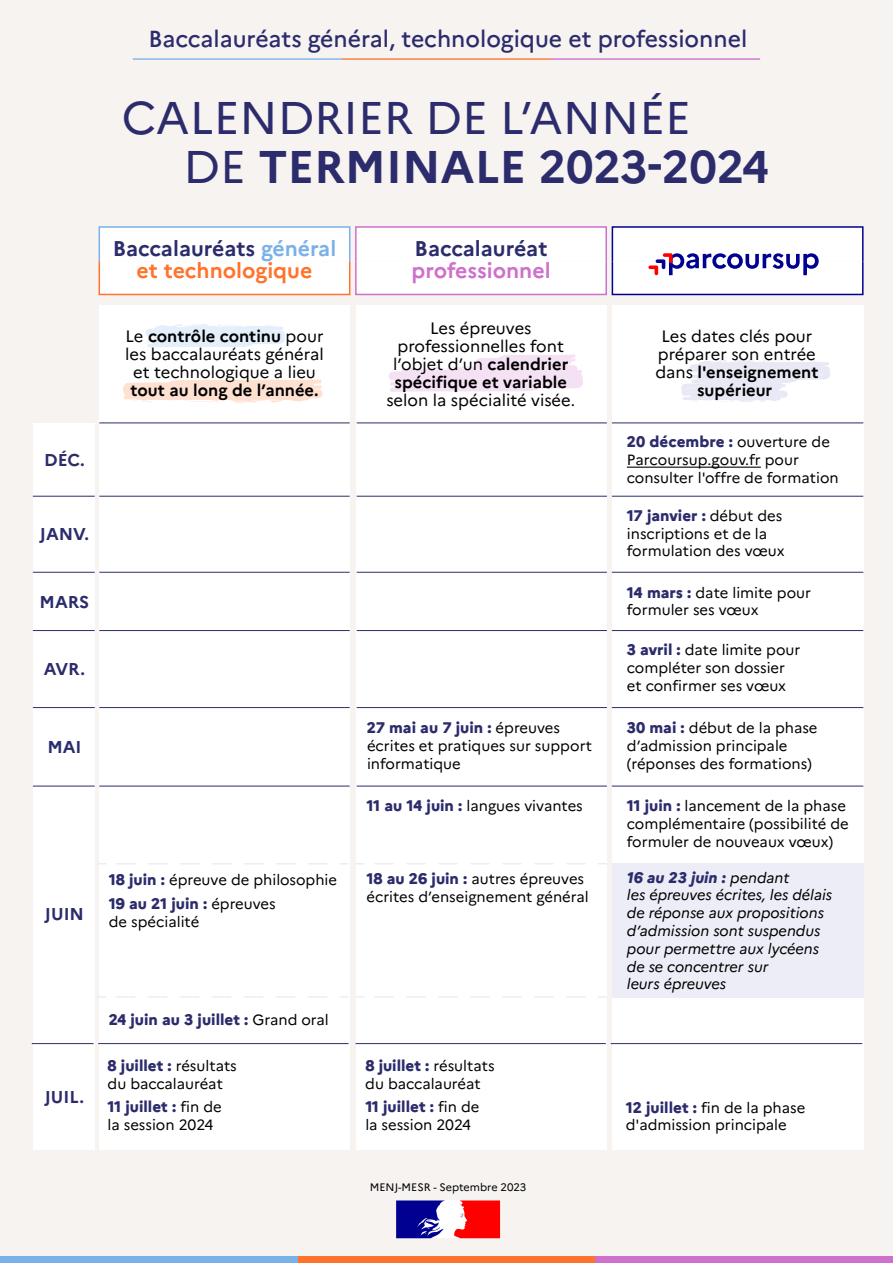
<style>
.page{position:relative;width:893px;height:1263px;background:#f6f3f1}
.page>*{position:absolute;margin:0;border:0;box-sizing:border-box;transform-origin:0 0}
.t1{font:45.75px/48.9px "Marianne";color:#2c2c6d}
.t2{font:500 23.25px "Marianne";color:#2c2c6d}
.t3{font:700 21.3px/21.3px "Marianne";color:#ff732c;text-align:center}
.t4{font:700 21.3px "Marianne";color:#ce70cc}
.t5{font:700 21.3px "Marianne";color:#2c2c6d}
.t6{font:700 17.1px "Marianne";color:#2c2c6d}
.t7{font:16.5px/18px "Marianne";color:#000;text-align:center}
.t8{font:700 16.5px "Marianne";color:#000}
.t9{font:800 15.3px "Marianne";color:#2c2c6d}
.t10{font:italic 800 15.3px "Marianne";color:#2c2c6d}
.t11{font:14.85px/17.9px "Marianne";color:#000}
.t12{font:italic 14.85px/17.9px "Marianne";color:#000}
.t13{font:10.8px "Marianne";color:#000}
.s1{font-weight:700}
.s2{color:#2c2c6d}
.s3{color:#7ab1e8}
.s4{font-weight:800;font-size:15.3px;color:#2c2c6d}
.s5{font-weight:400;font-size:14.85px;color:#000}
</style>
<div class="page">
<div style="left:612px;top:306px;width:251px;height:843px;background:#fff"></div>
<div style="left:356px;top:306px;width:250px;height:843px;background:#fff"></div>
<div style="left:99px;top:306px;width:251px;height:843px;background:#fff"></div>
<div style="left:33px;top:423px;width:62px;height:726px;background:#fff"></div>
<div style="left:0;top:1256px;width:298px;height:7px;background:#7ab1e8"></div>
<div style="left:298px;top:1256px;width:297px;height:7px;background:#ff732c"></div>
<div style="left:595px;top:1256px;width:298px;height:7px;background:#ce70cc"></div>
<div style="left:612px;top:863px;width:251px;height:135px;background:#ededf7"></div>
<svg style="left:146px;top:324px;width:139px;height:24px"></svg>
<svg style="left:123px;top:379px;width:200px;height:24px"></svg>
<svg style="left:388px;top:354px;width:195px;height:38px"></svg>
<svg style="left:681px;top:359px;width:149px;height:43px"></svg>
<hr style="left:133px;top:58px;width:209px;height:2px;background:#7ab1e8">
<hr style="left:342px;top:58px;width:209px;height:2px;background:#ff732c">
<hr style="left:551px;top:58px;width:209px;height:2px;background:#ce70cc">
<div style="left:99px;top:226px;width:251px;height:36px;background:#fff;border:2px solid #7ab1e8"></div>
<div style="left:99px;top:261px;width:251px;height:34px;background:#fff;border:2px solid #ff732c"></div>
<div style="left:355px;top:226px;width:252px;height:36px;background:#fff;border:2px solid #ce70cc"></div>
<div style="left:355px;top:261px;width:252px;height:34px;background:#fff;border:2px solid #ce70cc"></div>
<div style="left:612px;top:226px;width:251px;height:36px;background:#fff;border:2px solid #000091"></div>
<div style="left:612px;top:261px;width:251px;height:34px;background:#fff;border:2px solid #000091"></div>
<svg style="left:648px;top:253px;width:171px;height:22px"></svg>
<div style="left:396px;top:1200px;width:104px;height:38px;background:#fff"></div>
<svg style="left:396px;top:1200px;width:49px;height:38px"></svg>
<svg style="left:454px;top:1200px;width:46px;height:38px"></svg>
<svg style="left:356px;top:863px;width:229px;height:1px"></svg>
<svg style="left:356px;top:996px;width:229px;height:1px"></svg>
<svg style="left:98px;top:863px;width:229px;height:1px"></svg>
<svg style="left:99px;top:996px;width:228px;height:1px"></svg>
<hr style="left:99px;top:496px;width:251px;height:1px;background:#2c2c6d">
<hr style="left:357px;top:496px;width:250px;height:1px;background:#2c2c6d">
<hr style="left:33px;top:496px;width:62px;height:1px;background:#2c2c6d">
<hr style="left:612px;top:496px;width:251px;height:1px;background:#2c2c6d">
<hr style="left:99px;top:572px;width:251px;height:1px;background:#2c2c6d">
<hr style="left:357px;top:572px;width:250px;height:1px;background:#2c2c6d">
<hr style="left:33px;top:572px;width:62px;height:1px;background:#2c2c6d">
<hr style="left:612px;top:572px;width:251px;height:1px;background:#2c2c6d">
<hr style="left:99px;top:423px;width:251px;height:1px;background:#2c2c6d">
<hr style="left:357px;top:423px;width:250px;height:1px;background:#2c2c6d">
<hr style="left:612px;top:423px;width:251px;height:1px;background:#2c2c6d">
<hr style="left:99px;top:630px;width:251px;height:1px;background:#2c2c6d">
<hr style="left:357px;top:630px;width:250px;height:1px;background:#2c2c6d">
<hr style="left:33px;top:630px;width:62px;height:1px;background:#2c2c6d">
<hr style="left:612px;top:630px;width:251px;height:1px;background:#2c2c6d">
<hr style="left:99px;top:707px;width:251px;height:1px;background:#2c2c6d">
<hr style="left:357px;top:707px;width:250px;height:1px;background:#2c2c6d">
<hr style="left:33px;top:707px;width:62px;height:1px;background:#2c2c6d">
<hr style="left:612px;top:707px;width:251px;height:1px;background:#2c2c6d">
<hr style="left:99px;top:786px;width:251px;height:1px;background:#2c2c6d">
<hr style="left:357px;top:786px;width:250px;height:1px;background:#2c2c6d">
<hr style="left:33px;top:786px;width:62px;height:1px;background:#2c2c6d">
<hr style="left:612px;top:786px;width:251px;height:1px;background:#2c2c6d">
<hr style="left:98px;top:1043px;width:251px;height:1px;background:#2c2c6d">
<hr style="left:356px;top:1043px;width:250px;height:1px;background:#2c2c6d">
<hr style="left:32px;top:1043px;width:62px;height:1px;background:#2c2c6d">
<hr style="left:611px;top:1043px;width:251px;height:1px;background:#2c2c6d">
<hr style="left:627px;top:467px;width:134px;height:1px;background:#000">
<h2 class="t2" style="left:149px;top:24px;width:600px">Baccalauréats général, technologique et professionnel</h2>
<h1 class="t1" style="left:184px;top:93px;width:587px;text-indent:-62px">CALENDRIER DE L’ANNÉE<br>DE <span class="s1">TERMINALE 2023-2024</span></h1>
<p class="t6" style="left:44px;top:450px;width:42px">DÉC.</p>
<h3 class="t3" style="left:113px;top:238px;width:225px"><span class="s2">Baccalauréats</span> <span class="s3">général </span>et technologique</h3>
<h3 class="t5" style="left:415px;top:236px;width:134px">Baccalauréat</h3>
<h3 class="t4" style="left:411px;top:257px;width:141px">professionnel</h3>
<p class="t7" style="left:125px;top:327px;width:200px">Le <span class="s1">contrôle continu</span> pour les baccalauréats général et technologique a lieu</p>
<p class="t8" style="left:131px;top:380px;width:189px">tout au long de l’année.</p>
<p class="t7" style="left:393px;top:319px;width:177px">Les épreuves professionnelles font l’objet d’un <span class="s1">calendrier spécifique et variable</span></p>
<p class="t7" style="left:386px;top:391px;width:190px">selon la spécialité visée.</p>
<p class="t6" style="left:40px;top:523px;width:51px">JANV.</p>
<p class="t6" style="left:40px;top:591px;width:51px">MARS</p>
<p class="t6" style="left:44px;top:659px;width:43px">AVR.</p>
<p class="t6" style="left:47px;top:737px;width:36px">MAI</p>
<p class="t6" style="left:45px;top:903px;width:41px">JUIN</p>
<p class="t11" style="left:109px;top:870px;width:230px"><span class="s4">18 juin :</span> épreuve de philosophie</p>
<p class="t9" style="left:109px;top:894px;width:169px">19 au 21 juin : <span class="s5">épreuves</span></p>
<p class="t11" style="left:109px;top:912px;width:92px">de spécialité</p>
<p class="t9" style="left:367px;top:719px;width:195px">27 mai au 7 juin : <span class="s5">épreuves</span></p>
<p class="t11" style="left:367px;top:737px;width:227px">écrites et pratiques sur support informatique</p>
<p class="t11" style="left:366px;top:797px;width:218px"><span class="s4">11 au 14 juin :</span> langues vivantes</p>
<p class="t11" style="left:366px;top:870px;width:224px"><span class="s4">18 au 26 juin :</span> autres épreuves écrites d’enseignement général</p>
<p class="t6" style="left:45px;top:1087px;width:41px">JUIL.</p>
<p class="t9" style="left:109px;top:1010px;width:222px">24 juin au 3 juillet : <span class="s5">Grand oral</span></p>
<p class="t9" style="left:108px;top:1056px;width:131px">8 juillet : <span class="s5">résultats</span></p>
<p class="t11" style="left:108px;top:1075px;width:117px">du baccalauréat</p>
<p class="t9" style="left:108px;top:1097px;width:116px">11 juillet : <span class="s5">fin de</span></p>
<p class="t11" style="left:108px;top:1115px;width:107px">la session 2024</p>
<p class="t9" style="left:365px;top:1056px;width:131px">8 juillet : <span class="s5">résultats</span></p>
<p class="t11" style="left:365px;top:1075px;width:117px">du baccalauréat</p>
<p class="t9" style="left:365px;top:1097px;width:116px">11 juillet : <span class="s5">fin de</span></p>
<p class="t11" style="left:365px;top:1115px;width:107px">la session 2024</p>
<p class="t13" style="left:370px;top:1180px;width:158px">MENJ-MESR - Septembre 2023</p>
<p class="t7" style="left:655px;top:327px;width:165px">Les dates clés pour préparer son entrée dans <span class="s1">l'enseignement supérieur</span></p>
<p class="t9" style="left:627px;top:432px;width:205px">20 décembre : <span class="s5">ouverture de</span></p>
<p class="t11" style="left:627px;top:451px;width:213px">Parcoursup.gouv.fr pour consulter l'offre de formation</p>
<p class="t9" style="left:627px;top:506px;width:157px">17 janvier : <span class="s5">début des</span></p>
<p class="t11" style="left:627px;top:524px;width:159px">inscriptions et de la formulation des vœux</p>
<p class="t11" style="left:627px;top:583px;width:186px"><span class="s4">14 mars :</span> date limite pour formuler ses vœux</p>
<p class="t11" style="left:627px;top:641px;width:175px"><span class="s4">3 avril :</span> date limite pour compléter son dossier et confirmer ses vœux</p>
<p class="t11" style="left:627px;top:719px;width:192px"><span class="s4">30 mai :</span> début de la phase d’admission principale (réponses des formations)</p>
<p class="t11" style="left:627px;top:797px;width:223px"><span class="s4">11 juin :</span> lancement de la phase complémentaire (possibilité de formuler de nouveaux vœux)</p>
<p class="t10" style="left:627px;top:865px;width:164px">16 au 23 juin : <span class="s5">pendant</span></p>
<p class="t12" style="left:627px;top:885px;width:207px">les épreuves écrites, les délais de réponse aux propositions d’admission sont suspendus pour permettre aux lycéens de se concentrer sur<br>leurs épreuves</p>
<p class="t11" style="left:626px;top:1098px;width:181px"><span class="s4">12 juillet :</span> fin de la phase d'admission principale</p>
</div>
